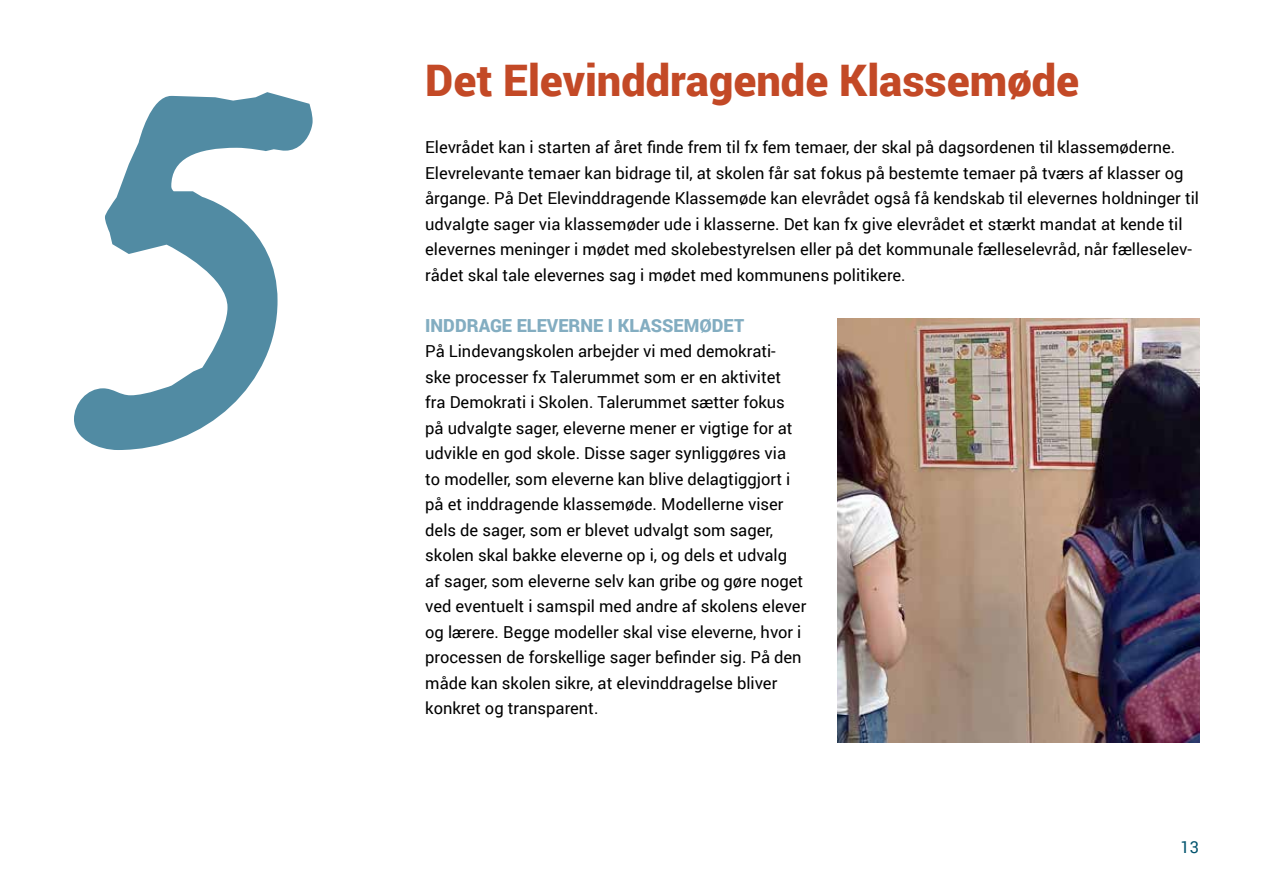
<style>
.page{position:relative;width:1263px;height:893px;background:#fff}
.page>*{position:absolute;margin:0;border:0;box-sizing:border-box;transform-origin:0 0}
.t1{font:700 467.85px "Providence Pro";color:#518ba3}
.t2{font:900 43.5px "Roboto";color:#c34926}
.t3{font:900 18px "Roboto";color:#83adc1}
.t4{font:16.5px/25.5px "Roboto";color:#000}
.t5{font:16.5px "Roboto";color:#00536d}
</style>
<div class="page">
<img style="left:838px;top:319px;width:361px;height:424px">
<h1 class="t1" style="left:72px;top:-103px;width:268px">5</h1>
<h2 class="t2" style="left:425px;top:50px;width:656px">Det Elevinddragende Klassemøde</h2>
<p class="t4" style="left:425px;top:134px;width:775px">Elevrådet kan i starten af året finde frem til fx fem temaer, der skal på dagsordenen til klassemøderne.<br>Elevrelevante temaer kan bidrage til, at skolen får sat fokus på bestemte temaer på tværs af klasser og årgange. På Det Elevinddragende Klassemøde kan elevrådet også få kendskab til elevernes holdninger til udvalgte sager via klassemøder ude i klasserne. Det kan fx give elevrådet et stærkt mandat at kende til elevernes meninger i mødet med skolebestyrelsen eller på det kommunale fælleselevråd, når fælleselev&shy;rådet skal tale elevernes sag i mødet med kommunens politikere.</p>
<p class="t3" style="left:425px;top:313px;width:320px">INDDRAGE ELEVERNE I KLASSEMØDET</p>
<p class="t4" style="left:425px;top:338px;width:383px">På Lindevangskolen arbejder vi med demokrati-<br>ske processer fx Talerummet som er en aktivitet<br>fra Demokrati i Skolen. Talerummet sætter fokus på udvalgte sager, eleverne mener er vigtige for at udvikle en god skole. Disse sager synliggøres via<br>to modeller, som eleverne kan blive delagtiggjort i på et inddragende klassemøde. Modellerne viser dels de sager, som er blevet udvalgt som sager, skolen skal bakke eleverne op i, og dels et udvalg<br>af sager, som eleverne selv kan gribe og gøre noget ved eventuelt i samspil med andre af skolens elever og lærere. Begge modeller skal vise eleverne, hvor i processen de forskellige sager befinder sig. På den måde kan skolen sikre, at elevinddragelse bliver konkret og transparent.</p>
<p class="t5" style="left:1180px;top:835px;width:20px">13</p>
</div>
